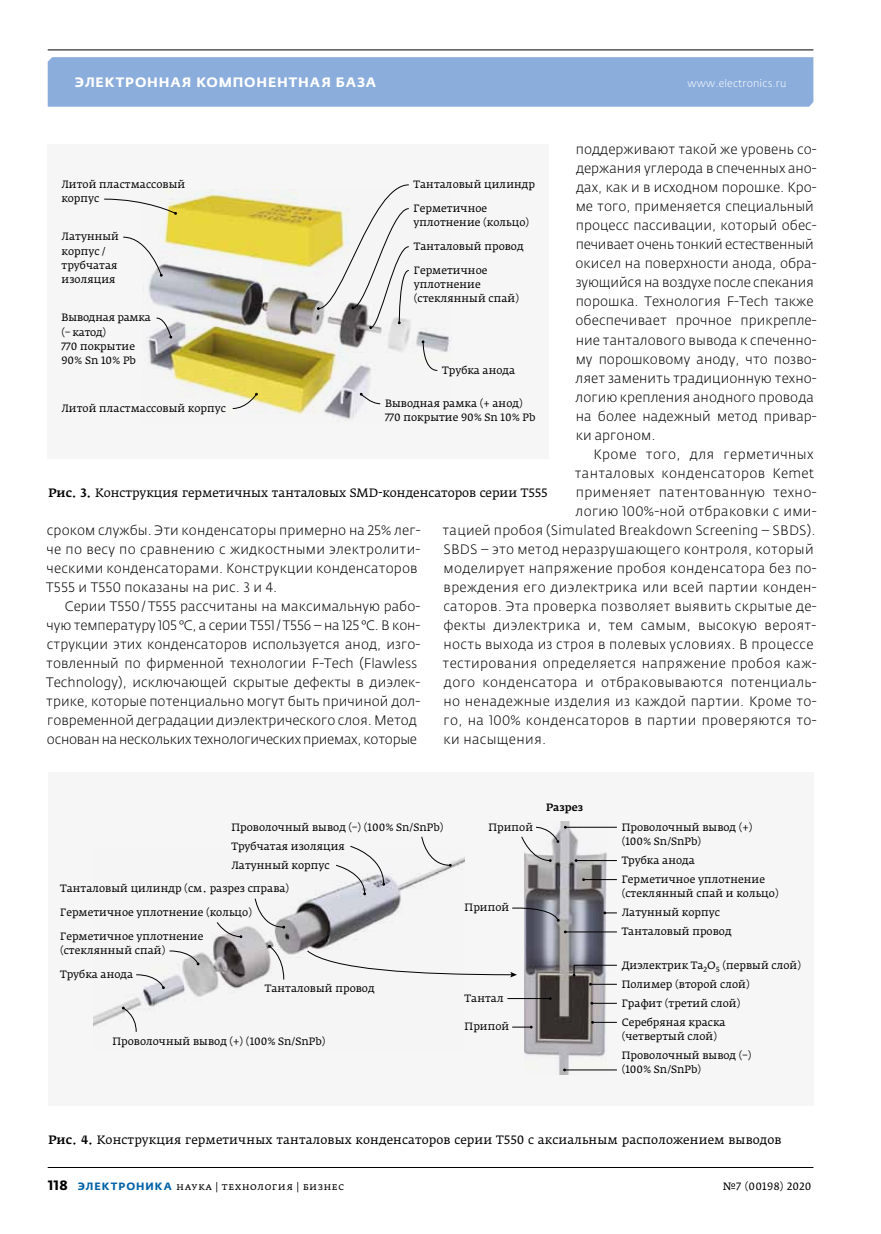
<style>
.page{position:relative;width:881px;height:1234px;background:#fff}
.page>*{position:absolute;margin:0;border:0;box-sizing:border-box;transform-origin:0 0}
.t1{font:300 13.5px/19px "Fedra Sans Pro";letter-spacing:.005em;color:#000}
.t2{font:300 13.5px "Fedra Sans Pro";letter-spacing:.025em;color:#000}
.t3{font:300 13.5px "Fedra Sans Pro";letter-spacing:.03em;color:#000}
.t4{font:700 13.5px "Fedra Sans Alt Pro";letter-spacing:.06em;color:#fff}
.t5{font:12px "Fedra Serif A Pro";letter-spacing:.005em;color:#000}
.t6{font:10.5px/14.2px "Fedra Serif A Pro";color:#000}
.t7{font:10.5px/14.2px "Fedra Serif A Pro";letter-spacing:-.02em;color:#000}
.t8{font:10.5px "Fedra Serif A Pro";letter-spacing:.03em;color:#000}
.t9{font:300 10.5px "Fedra Sans Pro";letter-spacing:.015em;color:#fff}
.t10{font:10.5px "Fedra Serif A Pro";letter-spacing:.035em;color:#000}
.t11{font:500 10.5px "Fedra Serif A Pro";color:#000}
.s1{font-weight:500}
.s2{font-family:"Fedra Sans Pro";font-weight:700;font-size:13.5px}
.s3{font-family:"Fedra Sans Alt Pro";font-weight:700;color:#0061a7}
</style>
<div class="page">
<div style="left:48px;top:57px;width:765px;height:50px;background:#8baddc"></div>
<hr style="left:48px;top:49px;width:765px;height:1px;background:#000">
<hr style="left:48px;top:1166px;width:765px;height:1px;background:#000">
<div style="left:48px;top:145px;width:501px;height:313px;background:#f6f6f6"></div>
<img style="left:147px;top:189px;width:304px;height:232px">
<svg style="left:104px;top:199px;width:73px;height:16px"></svg>
<svg style="left:156px;top:317px;width:16px;height:21px"></svg>
<svg style="left:359px;top:392px;width:21px;height:12px"></svg>
<svg style="left:123px;top:237px;width:40px;height:40px"></svg>
<svg style="left:232px;top:392px;width:26px;height:17px"></svg>
<svg style="left:317px;top:184px;width:92px;height:145px"></svg>
<svg style="left:421px;top:340px;width:16px;height:31px"></svg>
<div style="left:48px;top:772px;width:765px;height:333px;background:#f6f6f6"></div>
<img style="left:93px;top:858px;width:371px;height:174px">
<svg style="left:306px;top:949px;width:210px;height:28px"></svg>
<svg style="left:268px;top:944px;width:16px;height:35px"></svg>
<svg style="left:122px;top:1006px;width:14px;height:25px"></svg>
<svg style="left:136px;top:974px;width:29px;height:15px"></svg>
<svg style="left:169px;top:950px;width:30px;height:15px"></svg>
<svg style="left:217px;top:921px;width:25px;height:16px"></svg>
<svg style="left:255px;top:898px;width:30px;height:30px"></svg>
<svg style="left:335px;top:845px;width:50px;height:50px"></svg>
<svg style="left:421px;top:836px;width:30px;height:30px"></svg>
<img style="left:524px;top:821px;width:82px;height:253px">
<svg style="left:512px;top:905px;width:47px;height:16px"></svg>
<hr style="left:565px;top:826px;width:51px;height:1px;background:#000">
<svg style="left:521px;top:825px;width:45px;height:36px"></svg>
<hr style="left:575px;top:860px;width:41px;height:1px;background:#000">
<hr style="left:583px;top:879px;width:33px;height:1px;background:#000">
<hr style="left:565px;top:931px;width:51px;height:1px;background:#000">
<svg style="left:572px;top:964px;width:45px;height:12px"></svg>
<svg style="left:603px;top:911px;width:13px;height:3px"></svg>
<hr style="left:507px;top:998px;width:43px;height:1px;background:#000">
<svg style="left:512px;top:1025px;width:20px;height:3px"></svg>
<svg style="left:590px;top:1001px;width:26px;height:3px"></svg>
<svg style="left:589px;top:982px;width:27px;height:3px"></svg>
<svg style="left:591px;top:1020px;width:25px;height:3px"></svg>
<hr style="left:564px;top:1069px;width:52px;height:1px;background:#000">
<p class="t4" style="left:75px;top:74px;width:302px">Электронная компонентная база</p>
<p class="t9" style="left:687px;top:77px;width:100px">www.electronics.ru</p>
<p class="t1" style="left:575px;top:140px;width:243px">поддерживают такой же уровень со&shy;держания углерода в спеченных ано&shy;дах, как и в исходном порошке. Кро&shy;ме того, применяется специальный процесс пассивации, который обес&shy;печивает очень тонкий естественный окисел на поверхности анода, обра&shy;зующийся на воздухе после спекания порошка. Технология F-Tech также обеспечивает прочное прикрепле&shy;ние танталового вывода к спеченно&shy;му порошковому аноду, что позво&shy;ляет заменить традиционную техно&shy;логию крепления анодного провода на более надежный метод привар&shy;ки аргоном.</p>
<p class="t3" style="left:593px;top:445px;width:221px">Кроме того, для герметичных</p>
<p class="t2" style="left:574px;top:464px;width:241px">танталовых конденсаторов Kemet</p>
<p class="t3" style="left:575px;top:483px;width:242px">применяет патентованную техно-</p>
<p class="t2" style="left:575px;top:502px;width:242px">логию 100%-ной отбраковки с ими-</p>
<p class="t1" style="left:442px;top:520px;width:374px">тацией пробоя (Simulated Breakdown Screening – SBDS).</p>
<p class="t2" style="left:443px;top:540px;width:371px">SBDS – это метод неразрушающего контроля, который</p>
<p class="t2" style="left:443px;top:559px;width:374px">моделирует напряжение пробоя конденсатора без по-</p>
<p class="t2" style="left:443px;top:578px;width:374px">вреждения его диэлектрика или всей партии конден-</p>
<p class="t2" style="left:443px;top:597px;width:375px">саторов. Эта проверка позволяет выявить скрытые де-</p>
<p class="t2" style="left:443px;top:616px;width:374px">фекты диэлектрика и, тем самым, высокую вероят-</p>
<p class="t2" style="left:443px;top:635px;width:371px">ность выхода из строя в полевых условиях. В процессе</p>
<p class="t2" style="left:442px;top:654px;width:375px">тестирования определяется напряжение пробоя каж-</p>
<p class="t2" style="left:444px;top:673px;width:374px">дого конденсатора и отбраковываются потенциаль-</p>
<p class="t2" style="left:443px;top:692px;width:374px">но ненадежные изделия из каждой партии. Кроме то-</p>
<p class="t2" style="left:443px;top:712px;width:374px">го, на 100% конденсаторов в партии проверяются то-</p>
<p class="t2" style="left:443px;top:731px;width:104px">ки насыщения.</p>
<p class="t6" style="left:61px;top:178px;width:125px">Литой пластмассовый корпус</p>
<p class="t6" style="left:413px;top:178px;width:123px">Танталовый цилиндр</p>
<p class="t6" style="left:413px;top:202px;width:117px">Герметичное уплотнение (кольцо)</p>
<p class="t6" style="left:413px;top:264px;width:107px">Герметичное уплотнение (стеклянный спай)</p>
<p class="t6" style="left:61px;top:231px;width:59px">Латунный корпус / трубчатая изоляция</p>
<p class="t7" style="left:61px;top:311px;width:91px">Выводная рамка (– катод)<br>770 покрытие<br>90% Sn 10% Pb</p>
<p class="t6" style="left:413px;top:240px;width:111px">Танталовый провод</p>
<p class="t6" style="left:442px;top:364px;width:75px">Трубка анода</p>
<p class="t6" style="left:385px;top:397px;width:152px">Выводная рамка (+ анод)<br>770 покрытие 90% Sn 10% Pb</p>
<p class="t6" style="left:61px;top:402px;width:166px">Литой пластмассовый корпус</p>
<p class="t5" style="left:48px;top:485px;width:500px"><span class="s1">Рис. 3.</span> Конструкция герметичных танталовых SMD‑конденсаторов серии T555</p>
<p class="t1" style="left:46px;top:520px;width:376px">сроком службы. Эти конденсаторы примерно на 25% лег&shy;че по весу по сравнению с жидкостными электролити&shy;ческими конденсаторами. Конструкции конденсаторов T555 и T550 показаны на рис. 3 и 4.</p>
<p class="t1" style="left:46px;top:596px;width:375px;text-indent:19px">Серии T550/T555 рассчитаны на максимальную рабо&shy;чую температуру 105 °C, а серии T551/T556 – на 125 °C. В кон&shy;струкции этих конденсаторов используется анод, изго&shy;товленный по фирменной технологии F-Tech (Flawless Technology), исключающей скрытые дефекты в диэлек&shy;трике, которые потенциально могут быть причиной дол&shy;говременной деградации диэлектрического слоя. Метод основан на нескольких технологических приемах, которые</p>
<p class="t11" style="left:546px;top:800px;width:38px">Разрез</p>
<p class="t6" style="left:231px;top:820px;width:213px">Проволочный вывод (–) (100% Sn/SnPb)</p>
<p class="t6" style="left:621px;top:820px;width:132px">Проволочный вывод (+) (100% Sn/SnPb)</p>
<p class="t6" style="left:621px;top:850px;width:145px;line-height:19px">Трубка анода<br>Герметичное уплотнение</p>
<p class="t6" style="left:621px;top:884px;width:158px;line-height:19px">(стеклянный спай и кольцо)<br>Латунный корпус<br>Танталовый провод</p>
<p class="t6" style="left:488px;top:820px;width:46px">Припой</p>
<p class="t6" style="left:231px;top:839px;width:115px">Трубчатая изоляция</p>
<p class="t6" style="left:231px;top:858px;width:100px">Латунный корпус</p>
<p class="t6" style="left:60px;top:881px;width:231px">Танталовый цилиндр (см. разрез справа)</p>
<p class="t6" style="left:464px;top:900px;width:46px">Припой</p>
<p class="t6" style="left:60px;top:905px;width:193px">Герметичное уплотнение (кольцо)</p>
<p class="t6" style="left:60px;top:929px;width:145px">Герметичное уплотнение (стеклянный спай)</p>
<p class="t6" style="left:60px;top:967px;width:75px">Трубка анода</p>
<p class="t6" style="left:264px;top:981px;width:111px">Танталовый провод</p>
<p class="t6" style="left:112px;top:1034px;width:214px">Проволочный вывод (+) (100% Sn/SnPb)</p>
<p class="t6" style="left:464px;top:991px;width:41px">Тантал</p>
<p class="t6" style="left:464px;top:1019px;width:46px">Припой</p>
<p class="t6" style="left:621px;top:957px;width:181px">Диэлектрик Ta<sub>2</sub>O<sub>5</sub> (первый слой)</p>
<p class="t6" style="left:621px;top:974px;width:129px;line-height:19px">Полимер (второй слой)<br>Графит (третий слой)</p>
<p class="t6" style="left:621px;top:1015px;width:105px">Серебряная краска (четвертый слой)</p>
<p class="t6" style="left:621px;top:1048px;width:131px">Проволочный вывод (–) (100% Sn/SnPb)</p>
<p class="t5" style="left:48px;top:1131px;width:734px"><span class="s1">Рис. 4.</span> Конструкция герметичных танталовых конденсаторов серии T550 с аксиальным расположением выводов</p>
<p class="t8" style="left:48px;top:1179px;width:298px"><span class="s2">118</span> <span class="s3">ЭЛЕКТРОНИКА</span> наука | технология | бизнес</p>
<p class="t10" style="left:722px;top:1179px;width:90px">№7 (00198) 2020</p>
</div>
